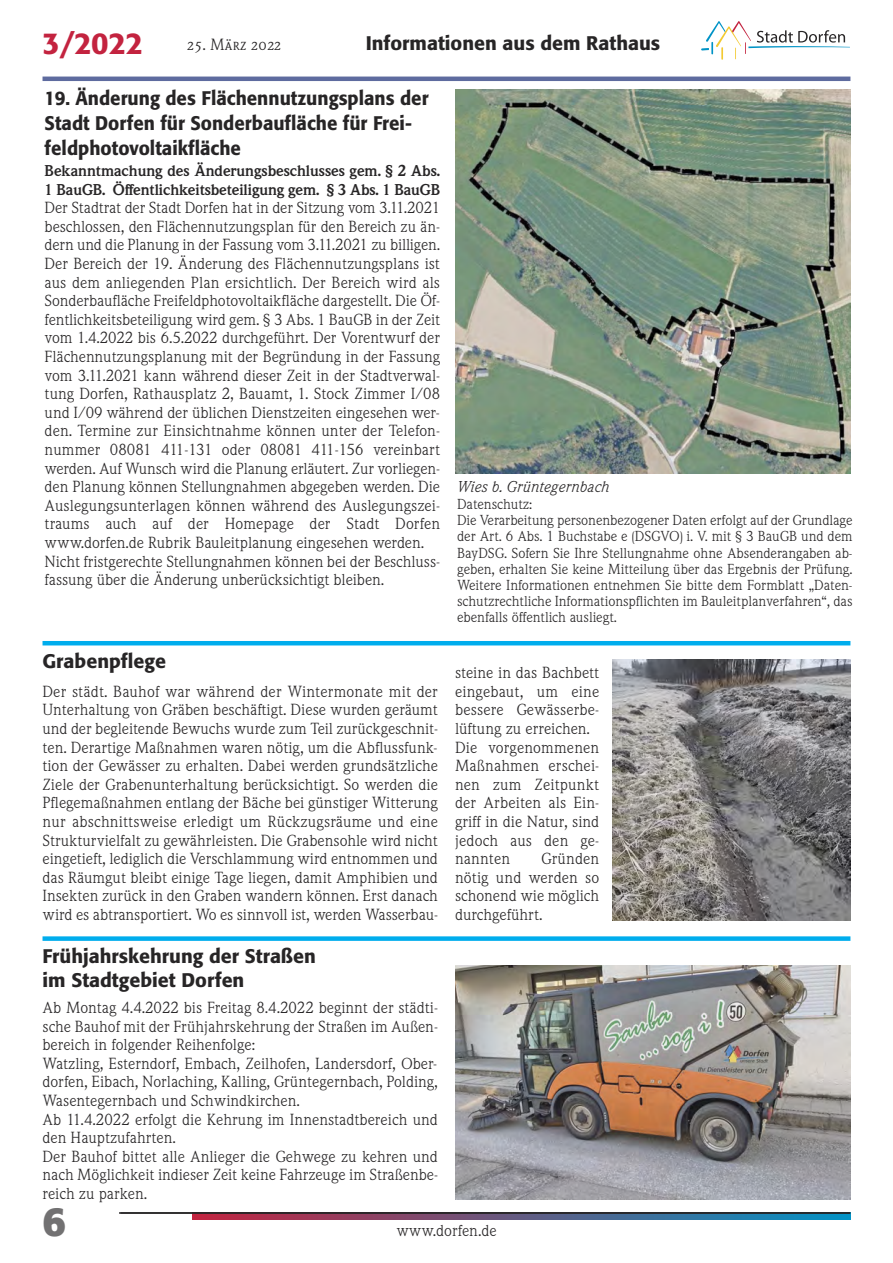
<style>
.page{position:relative;width:893px;height:1263px;background:#fff}
.page>*{position:absolute;margin:0;border:0;box-sizing:border-box;transform-origin:0 0}
.t1{font:700 40.5px "Formata";color:#727172}
.t2{font:500 30px "Formata";color:#c3233f}
.t3{font:500 19.5px/24.9px "Formata";color:#272526;scale:.95 1}
.t4{font:500 19.5px/24px "Formata";color:#272526}
.t5{font:15px/18.6px "Weidemann SB";color:#272526}
.t6{font:700 15px/18.6px "Weidemann SB";letter-spacing:-.005em;color:#272526}
.t7{font:italic 15px "Weidemann SB";letter-spacing:-.005em;color:#272526}
.t8{font:15px "Weidemann SB Caps";color:#272526}
.t9{font:13.5px/16.2px "Weidemann SB";letter-spacing:-.005em;color:#272526}
</style>
<div class="page">
<svg style="left:701px;top:21px;width:149px;height:39px"></svg>
<svg style="left:192px;top:1214px;width:658px;height:5px;background:#625a82"></svg>
<hr style="left:119px;top:1212px;width:731px;height:2px;background:#272526">
<hr style="left:43px;top:77px;width:807px;height:4px;background:#5e6b9f">
<img style="left:455px;top:89px;width:395px;height:385px">
<img style="left:455px;top:966px;width:395px;height:233px">
<div style="left:43px;top:936px;width:807px;height:5px;background:#00aded"></div>
<hr style="left:43px;top:641px;width:807px;height:4px;background:#00aded">
<img style="left:613px;top:660px;width:237px;height:260px">
<h2 class="t2" style="left:43px;top:30px;width:102px">3/2022</h2>
<p class="t8" style="left:187px;top:36px;width:95px">25. März 2022</p>
<h3 class="t4" style="left:366px;top:33px;width:296px">Informationen aus dem Rathaus</h3>
<h3 class="t3" style="left:45px;top:87px;width:406px">19. Änderung des Flächennutzungsplans der<br>Stadt Dorfen für Sonderbaufläche für Frei&shy;feldphotovoltaikfläche</h3>
<p class="t6" style="left:45px;top:161px;width:397px">Bekanntmachung des Änderungsbeschlusses gem. § 2 Abs.<br>1 BauGB. Öffentlichkeitsbeteiligung gem. § 3 Abs. 1 BauGB</p>
<p class="t5" style="left:45px;top:199px;width:397px">Der Stadtrat der Stadt Dorfen hat in der Sitzung vom 3.11.2021 beschlossen, den Flächennutzungsplan für den Bereich zu än&shy;dern und die Planung in der Fassung vom 3.11.2021 zu billigen.<br>Der Bereich der 19. Änderung des Flächennutzungsplans ist aus dem anliegenden Plan ersichtlich. Der Bereich wird als Sonderbaufläche Freifeldphotovoltaikfläche dargestellt. Die Öf&shy;fentlichkeitsbeteiligung wird gem. § 3 Abs. 1 BauGB in der Zeit vom 1.4.2022 bis 6.5.2022 durchgeführt. Der Vorentwurf der Flächennutzungsplanung mit der Begründung in der Fassung vom 3.11.2021 kann während dieser Zeit in der Stadtverwal&shy;tung Dorfen, Rathausplatz 2, Bauamt, 1. Stock Zimmer I/08 und I/09 während der üblichen Dienstzeiten eingesehen wer&shy;den. Termine zur Einsichtnahme können unter der Telefon&shy;nummer 08081 411-131 oder 08081 411-156 vereinbart werden. Auf Wunsch wird die Planung erläutert. Zur vorliegen&shy;den Planung können Stellungnahmen abgegeben werden. Die Auslegungsunterlagen können während des Auslegungszei&shy;traums auch auf der Homepage der Stadt Dorfen www.dorfen.de Rubrik Bauleitplanung eingesehen werden.<br>Nicht fristgerechte Stellungnahmen können bei der Beschluss&shy;fassung über die Änderung unberücksichtigt bleiben.</p>
<p class="t7" style="left:457px;top:478px;width:154px">Wies b. Grüntegernbach</p>
<p class="t9" style="left:457px;top:496px;width:397px">Datenschutz:<br>Die Verarbeitung personenbezogener Daten erfolgt auf der Grundlage der Art. 6 Abs. 1 Buchstabe e (DSGVO) i. V. mit § 3 BauGB und dem BayDSG. Sofern Sie Ihre Stellungnahme ohne Absenderangaben ab&shy;geben, erhalten Sie keine Mitteilung über das Ergebnis der Prüfung.<br>Weitere Informationen entnehmen Sie bitte dem Formblatt „Daten&shy;schutzrechtliche Informationspflichten im Bauleitplanverfahren“, das ebenfalls öffentlich ausliegt.</p>
<h3 class="t4" style="left:43px;top:651px;width:125px">Grabenpflege</h3>
<p class="t5" style="left:43px;top:682px;width:397px;text-align:justify">Der städt. Bauhof war während der Wintermonate mit der Unterhaltung von Gräben beschäftigt. Diese wurden geräumt und der begleitende Bewuchs wurde zum Teil zurückgeschnit&shy;ten. Derartige Maßnahmen waren nötig, um die Abflussfunk&shy;tion der Gewässer zu erhalten. Dabei werden grundsätzliche Ziele der Grabenunterhaltung berücksichtigt. So werden die Pflegemaßnahmen entlang der Bäche bei günstiger Witterung nur abschnittsweise erledigt um Rückzugsräume und eine Strukturvielfalt zu gewährleisten. Die Grabensohle wird nicht eingetieft, lediglich die Verschlammung wird entnommen und das Räumgut bleibt einige Tage liegen, damit Amphibien und Insekten zurück in den Graben wandern können. Erst danach wird es abtransportiert. Wo es sinnvoll ist, werden Wasserbau-</p>
<h3 class="t4" style="left:43px;top:946px;width:275px">Frühjahrskehrung der Straßen im Stadtgebiet Dorfen</h3>
<p class="t5" style="left:42px;top:998px;width:397px">Ab Montag 4.4.2022 bis Freitag 8.4.2022 beginnt der städti&shy;sche Bauhof mit der Frühjahrskehrung der Straßen im Außen&shy;bereich in folgender Reihenfolge:<br>Watzling, Esterndorf, Embach, Zeilhofen, Landersdorf, Ober&shy;dorfen, Eibach, Norlaching, Kalling, Grüntegernbach, Polding, Wasentegernbach und Schwindkirchen.<br>Ab 11.4.2022 erfolgt die Kehrung im Innenstadtbereich und den Hauptzufahrten.<br>Der Bauhof bittet alle Anlieger die Gehwege zu kehren und nach Möglichkeit indieser Zeit keine Fahrzeuge im Straßenbe&shy;reich zu parken.</p>
<p class="t5" style="left:455px;top:664px;width:146px">steine in das Bachbett eingebaut, um eine bessere Gewässerbe&shy;lüftung zu erreichen.<br>Die vorgenommenen<br>Maßnahmen erschei&shy;nen zum Zeitpunkt der Arbeiten als Ein&shy;griff in die Natur, sind jedoch aus den ge&shy;nannten</p>
<p class="t5" style="left:455px;top:850px;width:146px;text-align:justify;text-indent:86px">Gründen nötig und werden so schonend wie möglich durchgeführt.</p>
<h1 class="t1" style="left:43px;top:1204px;width:25px">6</h1>
<p class="t5" style="left:396px;top:1222px;width:102px">www.dorfen.de</p>
</div>
